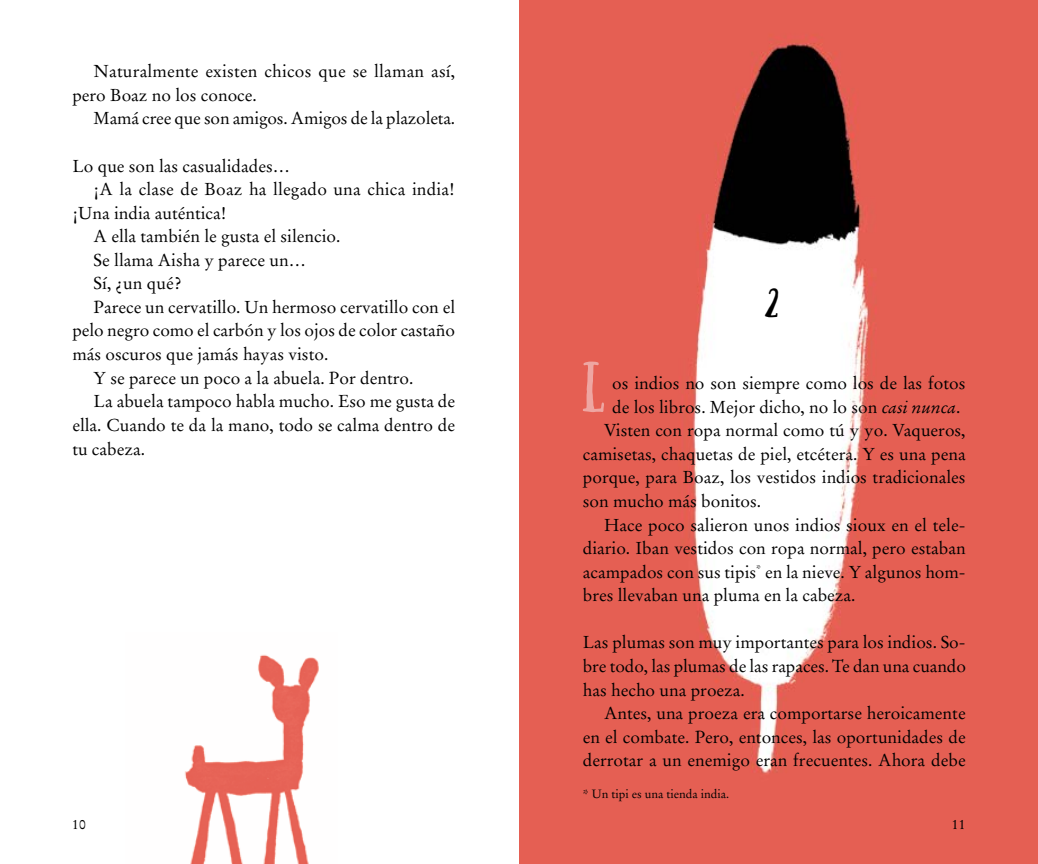
<style>
.page{position:relative;width:1038px;height:864px;background:#fff}
.page>*{position:absolute;margin:0;border:0;box-sizing:border-box;transform-origin:0 0}
.t1{font:66.6px "Firefly";color:#eea6a2}
.t2{font:39px "Firefly";color:#000}
.t3{font:17.25px/23.5px "Stempel Garamond LT Std";color:#000;text-align:justify}
.t4{font:13.5px "Stempel Garamond LT Std";color:#000}
.t5{font:12px "Stempel Garamond LT Std";color:#000}
.s1{font-style:italic}
</style>
<div class="page">
<img style="left:184px;top:654px;width:135px;height:209px">
<img style="left:519px;top:0;width:518px;height:863px">
<p class="t3" style="left:72px;top:60px;width:384px;text-indent:21px">Naturalmente existen chicos que se llaman así, pero Boaz no los conoce.</p>
<p class="t3" style="left:94px;top:107px;width:363px">Mamá cree que son amigos. Amigos de la plazoleta.</p>
<p class="t3" style="left:72px;top:154px;width:219px">Lo que son las casualidades…</p>
<p class="t3" style="left:94px;top:177px;width:363px">¡A la clase de Boaz ha llegado una chica india!</p>
<p class="t3" style="left:72px;top:201px;width:156px">¡Una india auténtica!</p>
<p class="t3" style="left:94px;top:224px;width:248px">A ella también le gusta el silencio.</p>
<p class="t3" style="left:94px;top:248px;width:214px">Se llama Aisha y parece un…</p>
<p class="t3" style="left:94px;top:271px;width:89px">Sí, ¿un qué?</p>
<p class="t3" style="left:94px;top:295px;width:363px">Parece un cervatillo. Un hermoso cervatillo con el</p>
<p class="t3" style="left:72px;top:319px;width:384px">pelo negro como el carbón y los ojos de color castaño</p>
<p class="t3" style="left:72px;top:342px;width:257px">más oscuros que jamás hayas visto.</p>
<p class="t3" style="left:94px;top:366px;width:321px">Y se parece un poco a la abuela. Por dentro.</p>
<p class="t3" style="left:94px;top:389px;width:363px">La abuela tampoco habla mucho. Eso me gusta de</p>
<p class="t3" style="left:72px;top:413px;width:384px">ella. Cuando te da la mano, todo se calma dentro de</p>
<p class="t3" style="left:72px;top:437px;width:74px">tu cabeza.</p>
<h2 class="t2" style="left:765px;top:279px;width:19px">2</h2>
<h1 class="t1" style="left:583px;top:348px;width:28px">L</h1>
<p class="t3" style="left:612px;top:371px;width:355px">os indios no son siempre como los de las fotos</p>
<p class="t3" style="left:612px;top:395px;width:350px">de los libros. Mejor dicho, no lo son <span class="s1">casi nunca</span>.</p>
<p class="t3" style="left:604px;top:418px;width:363px">Visten con ropa normal como tú y yo. Vaqueros,</p>
<p class="t3" style="left:583px;top:442px;width:384px">camisetas, chaquetas de piel, etcétera. Y es una pena</p>
<p class="t3" style="left:583px;top:465px;width:384px">porque, para Boaz, los vestidos indios tradicionales</p>
<p class="t3" style="left:583px;top:489px;width:180px">son mucho más bonitos.</p>
<p class="t3" style="left:604px;top:512px;width:363px">Hace poco salieron unos indios sioux en el tele-</p>
<p class="t3" style="left:583px;top:536px;width:384px">diario. Iban vestidos con ropa normal, pero estaban</p>
<p class="t3" style="left:583px;top:560px;width:384px">acampados con sus tipis<sup>*</sup> en la nieve. Y algunos hom-</p>
<p class="t3" style="left:583px;top:583px;width:274px">bres llevaban una pluma en la cabeza.</p>
<p class="t3" style="left:583px;top:630px;width:384px">Las plumas son muy importantes para los indios. So&shy;bre todo, las plumas de las rapaces. Te dan una cuando has hecho una proeza.</p>
<p class="t3" style="left:583px;top:701px;width:384px;text-indent:21px">Antes, una proeza era comportarse heroicamente en el combate. Pero, entonces, las oportunidades de derrotar a un enemigo eran frecuentes. Ahora debe</p>
<p class="t5" style="left:583px;top:785px;width:148px">* Un tipi es una tienda india.</p>
<p class="t4" style="left:72px;top:816px;width:15px">10</p>
<p class="t4" style="left:951px;top:816px;width:15px">11</p>
</div>
